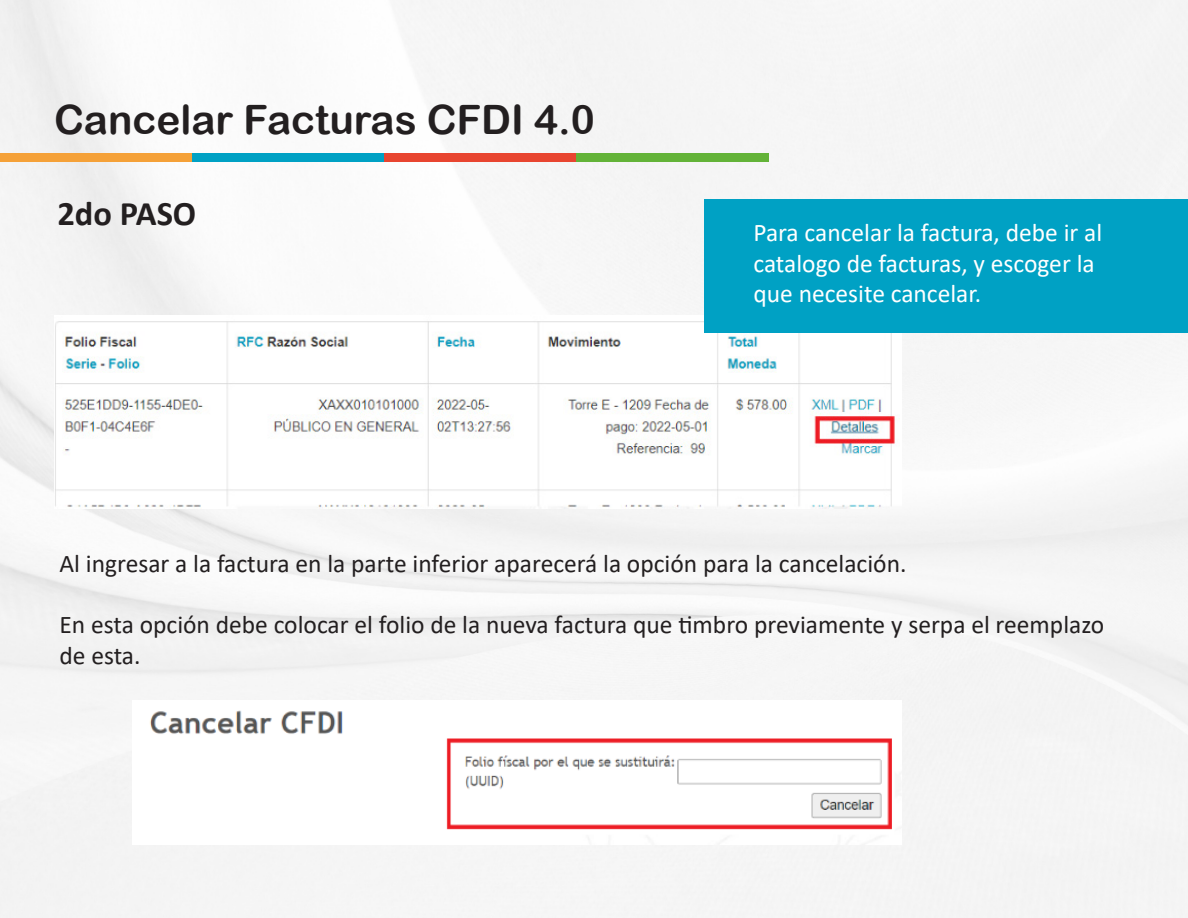
<style>
.page{position:relative;width:1188px;height:918px;background:#f5f5f5}
.page>*{position:absolute;margin:0;border:0;box-sizing:border-box;transform-origin:0 0}
.t1{font:40.5px "Arial Rounded MT Bold";color:#231f20}
.t2{font:700 34.5px "Calibri";color:#231f20}
.t3{font:25.5px/30.6px "Calibri";color:#231f20}
.t4{font:25.5px/30.6px "Calibri";color:#fff}
</style>
<div class="page">
<div style="left:0;top:153px;width:192px;height:9px;background:#f5a138"></div>
<div style="left:192px;top:153px;width:192px;height:9px;background:#00a1c4"></div>
<div style="left:384px;top:153px;width:192px;height:9px;background:#e84530"></div>
<div style="left:576px;top:153px;width:192px;height:9px;background:#63b338"></div>
<img style="left:54px;top:316px;width:847px;height:193px">
<img style="left:133px;top:701px;width:768px;height:143px">
<div style="left:705px;top:199px;width:483px;height:134px;background:#00a1c4"></div>
<p class="t1" style="left:54px;top:96px;width:542px">Cancelar Facturas CFDI 4.0</p>
<p class="t2" style="left:57px;top:189px;width:140px">2do PASO</p>
<p class="t4" style="left:753px;top:217px;width:350px">Para cancelar la factura, debe ir al catalogo de facturas, y escoger la que necesite cancelar.</p>
<p class="t3" style="left:60px;top:547px;width:848px">Al ingresar a la factura en la parte inferior aparecerá la opción para la cancelación.</p>
<p class="t3" style="left:60px;top:609px;width:1046px">En esta opción debe colocar el folio de la nueva factura que timbro previamente y serpa el reemplazo de esta.</p>
</div>
